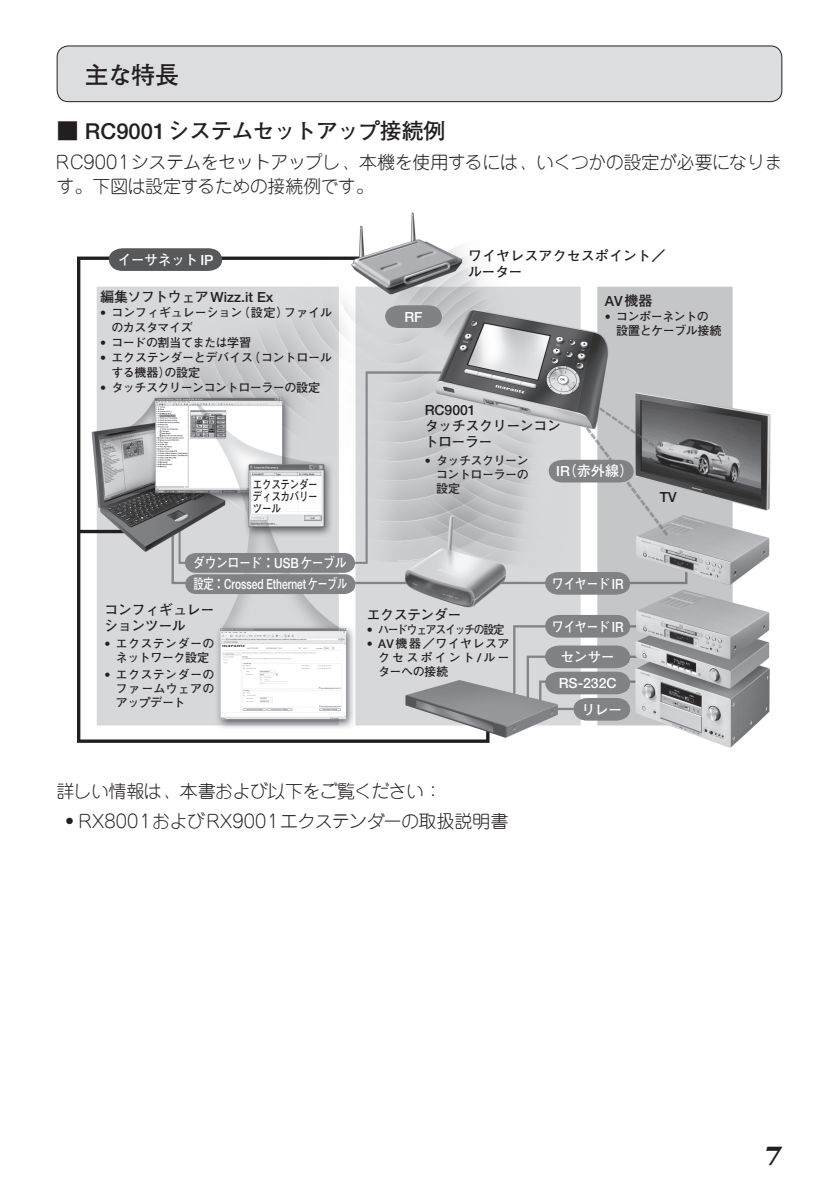
<style>
.page{position:relative;width:839px;height:1191px;background:#fff}
.page>*{position:absolute;margin:0;border:0;box-sizing:border-box;transform-origin:0 0}
.t1{font:italic ultra-condensed 26px "Garamond";color:#231f20;scale:1.4 1}
.t2{font:700 24px "Futo Go B101";color:#231f20}
.t3{font:700 22px "Futo Go B101";letter-spacing:-.04em;color:#231f20}
.t4{font:300 18px/24px "Jun 101";letter-spacing:-.03em;color:#231f20}
.t5{font:300 18px "Jun 101";color:#231f20}
.t6{font:700 14px/16px "Futo Go B101";letter-spacing:-.02em;color:#231f20}
.t7{font:700 14px/21.2px "Futo Go B101";color:#fff;scale:.85 1}
.t8{font:700 14px/16px "Futo Go B101";letter-spacing:.005em;color:#231f20}
.t9{font:700 14px "Futo Go B101";color:#231f20}
.t10{font:700 14px/30.6px "Futo Go B101";letter-spacing:-.04em;color:#fff;text-align:center;scale:.86 1}
.t11{font:700 14px/26.4px "Futo Go B101";color:#fff}
.t12{font:700 14px "Futo Go B101";letter-spacing:-.02em;color:#fff}
.t13{font:700 14px "Futo Go B101";letter-spacing:-.04em;color:#fff}
.t14{font:700 14px "Futo Go B101";letter-spacing:-.02em;color:#fff;scale:.86 1}
.t15{font:700 14px "Futo Go B101";letter-spacing:-.04em;color:#231f20}
.t16{font:700 12px/14px "Futo Go B101";letter-spacing:-.04em;color:#231f20;text-align:justify}
.t17{font:700 12px/15px "Futo Go B101";letter-spacing:-.02em;color:#231f20}
.t18{font:700 12px/15px "Futo Go B101";letter-spacing:-.01em;color:#231f20}
.t19{font:700 12px/14px "Futo Go B101";letter-spacing:.015em;color:#231f20;text-align:center}
.t20{font:700 12px/12px "Futo Go B101";letter-spacing:-.04em;color:#231f20;text-align:justify;scale:.8 1}
.t21{font:700 12px "Futo Go B101";letter-spacing:-.115em;color:#231f20}
</style>
<div class="page">
<div style="left:57px;top:46px;width:725px;height:56px;background:#dcdddf;border-radius:11px"></div>
<div style="left:57px;top:45px;width:725px;height:57px;border:1px solid #231f20;border-radius:11px"></div>
<img style="left:77px;top:212px;width:694px;height:536px">
<svg style="left:545px;top:572px;width:85px;height:23px;background:#86888b"></svg>
<svg style="left:109px;top:248px;width:113px;height:23px;background:#616263"></svg>
<svg style="left:185px;top:553px;width:170px;height:41px;background:#85878a"></svg>
<svg style="left:545px;top:615px;width:85px;height:23px;background:#86888b"></svg>
<svg style="left:545px;top:645px;width:85px;height:76px;background:#939598"></svg>
<svg style="left:385px;top:305px;width:57px;height:23px"></svg>
<svg style="left:549px;top:460px;width:85px;height:22px;background:#848689"></svg>
<h2 class="t2" style="left:85px;top:66px;width:96px">主な特長</h2>
<h3 class="t3" style="left:57px;top:122px;width:390px">■ RC9001 システムセットアップ接続例</h3>
<h3 class="t4" style="left:57px;top:152px;width:727px">RC9001 システムをセットアップし、本機を使用するには、いくつかの設定が必要になります。下図は設定するための接続例です。</h3>
<p class="t13" style="left:117px;top:254px;width:98px">イーサネット IP</p>
<p class="t9" style="left:100px;top:292px;width:175px">編集ソフトウェアWizz.it Ex</p>
<p class="t18" style="left:111px;top:306px;width:222px;text-indent:-11px">• コンフィギュレーション（設定）ファイルのカスタマイズ</p>
<p class="t16" style="left:100px;top:336px;width:153px">• コードの割当てまたは学習</p>
<p class="t17" style="left:111px;top:351px;width:222px;text-indent:-11px">• エクステンダーとデバイス（コントロールする機器）の設定</p>
<p class="t16" style="left:100px;top:381px;width:221px">• タッチスクリーンコントローラーの設定</p>
<p class="t20" style="left:253px;top:480px;width:83px">エクステンダーディスカバリーツール</p>
<p class="t7" style="left:193px;top:554px;width:183px">ダウンロード：USBケーブル設定：Crossed Ethernetケーブル</p>
<p class="t6" style="left:105px;top:603px;width:111px">コンフィギュレーションツール</p>
<p class="t19" style="left:105px;top:638px;width:111px">• エクステンダーのネットワーク設定</p>
<p class="t16" style="left:116px;top:668px;width:100px;text-indent:-11px">• エクステンダーのファームウェアのアップデート</p>
<p class="t12" style="left:404px;top:311px;width:20px">RF</p>
<p class="t8" style="left:468px;top:250px;width:199px">ワイヤレスアクセスポイント／ルーター</p>
<p class="t6" style="left:605px;top:295px;width:49px">AV機器</p>
<p class="t16" style="left:616px;top:310px;width:107px;text-indent:-11px">• コンポーネントの設置とケーブル接続</p>
<p class="t6" style="left:425px;top:404px;width:138px">RC9001<br>タッチスクリーンコントローラー</p>
<p class="t16" style="left:436px;top:454px;width:94px;text-indent:-11px">• タッチスクリーンコントローラーの設定</p>
<p class="t12" style="left:556px;top:466px;width:78px">IR（赤外線）</p>
<p class="t15" style="left:367px;top:609px;width:96px">エクステンダー</p>
<p class="t21" style="left:367px;top:625px;width:139px">• ハードウェアスイッチの設定</p>
<p class="t16" style="left:378px;top:638px;width:133px;text-indent:-11px">• AV機器／ワイヤレスアクセスポイント/ルーターへの接続</p>
<p class="t14" style="left:552px;top:578px;width:85px">ワイヤード IR</p>
<p class="t10" style="left:552px;top:612px;width:85px">ワイヤード IRセンサー</p>
<p class="t11" style="left:581px;top:671px;width:42px;text-indent:-23px">RS-232Cリレー</p>
<p class="t6" style="left:660px;top:491px;width:18px">TV</p>
<h3 class="t4" style="left:57px;top:782px;width:387px">詳しい情報は、本書および以下をご覧ください：</h3>
<h3 class="t5" style="left:65px;top:814px;width:445px">• RX8001およびRX9001エクステンダーの取扱説明書</h3>
<h1 class="t1" style="left:766px;top:1144px;width:15px">7</h1>
</div>
